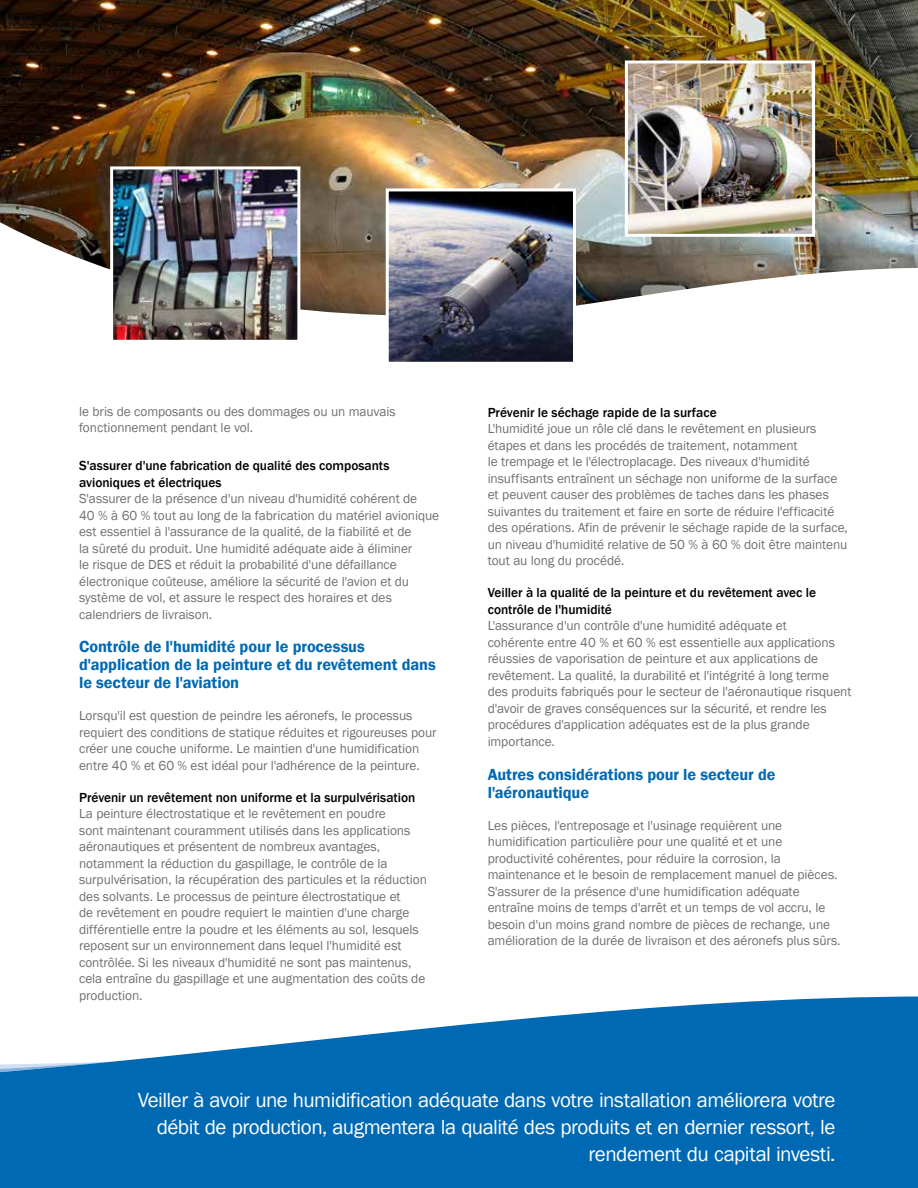
<style>
.page{position:relative;width:918px;height:1188px;background:#fff}
.page>*{position:absolute;margin:0;border:0;box-sizing:border-box;transform-origin:0 0}
.t1{font:21px/27px "Franklin Gothic";letter-spacing:-.025em;color:#fff;text-align:right}
.t2{font:600 16.5px/18px "Franklin Gothic";letter-spacing:-.005em;color:#0069b4}
.t3{font:13.5px/16.5px "Franklin Gothic";letter-spacing:-.005em;color:#706f6e}
.t4{font:500 13.5px/16.5px "Franklin Gothic";color:#000}
</style>
<div class="page">
<svg style="left:0;top:996px;width:918px;height:192px;fill:#0069b4"></svg>
<img style="left:0;top:0;width:918px;height:222px">
<svg style="left:0;top:222px;width:918px;height:94px"></svg>
<img style="left:629px;top:64px;width:182px;height:169px">
<div style="left:625px;top:60px;width:190px;height:177px;border:3px solid #fff"></div>
<img style="left:390px;top:192px;width:182px;height:169px">
<div style="left:386px;top:188px;width:190px;height:177px;border:3px solid #fff"></div>
<img style="left:114px;top:170px;width:182px;height:169px">
<div style="left:110px;top:166px;width:190px;height:177px;border:3px solid #fff"></div>
<p class="t3" style="left:79px;top:403px;width:318px">le bris de composants ou des dommages ou un mauvais fonctionnement pendant le vol.</p>
<p class="t4" style="left:79px;top:458px;width:312px">S'assurer d'une fabrication de qualité des composants avioniques et électriques</p>
<p class="t3" style="left:79px;top:491px;width:362px">S'assurer de la présence d'un niveau d'humidité cohérent de<br>40 % à 60 % tout au long de la fabrication du matériel avionique est essentiel à l'assurance de la qualité, de la fiabilité et de<br>la sûreté du produit. Une humidité adéquate aide à éliminer<br>le risque de DES et réduit la probabilité d'une défaillance électronique coûteuse, améliore la sécurité de l'avion et du système de vol, et assure le respect des horaires et des calendriers de livraison.</p>
<p class="t2" style="left:79px;top:638px;width:358px">Contrôle de l'humidité pour le processus d'application de la peinture et du revêtement dans le secteur de l'aviation</p>
<p class="t3" style="left:79px;top:708px;width:359px">Lorsqu'il est question de peindre les aéronefs, le processus requiert des conditions de statique réduites et rigoureuses pour créer une couche uniforme. Le maintien d'une humidification entre 40 % et 60 % est idéal pour l'adhérence de la peinture.</p>
<p class="t4" style="left:79px;top:789px;width:338px">Prévenir un revêtement non uniforme et la surpulvérisation</p>
<p class="t3" style="left:79px;top:806px;width:349px">La peinture électrostatique et le revêtement en poudre<br>sont maintenant couramment utilisés dans les applications aéronautiques et présentent de nombreux avantages, notamment la réduction du gaspillage, le contrôle de la surpulvérisation, la récupération des particules et la réduction des solvants. Le processus de peinture électrostatique et<br>de revêtement en poudre requiert le maintien d'une charge différentielle entre la poudre et les éléments au sol, lesquels reposent sur un environnement dans lequel l'humidité est contrôlée. Si les niveaux d'humidité ne sont pas maintenus, cela entraîne du gaspillage et une augmentation des coûts de production.</p>
<p class="t4" style="left:488px;top:404px;width:230px">Prévenir le séchage rapide de la surface</p>
<p class="t3" style="left:488px;top:421px;width:362px">L'humidité joue un rôle clé dans le revêtement en plusieurs étapes et dans les procédés de traitement, notamment<br>le trempage et le l'électroplacage. Des niveaux d'humidité insuffisants entraînent un séchage non uniforme de la surface et peuvent causer des problèmes de taches dans les phases suivantes du traitement et faire en sorte de réduire l'efficacité des opérations. Afin de prévenir le séchage rapide de la surface, un niveau d'humidité relative de 50 % à 60 % doit être maintenu tout au long du procédé.</p>
<p class="t4" style="left:488px;top:585px;width:330px">Veiller à la qualité de la peinture et du revêtement avec le contrôle de l'humidité</p>
<p class="t3" style="left:488px;top:618px;width:365px">L'assurance d'un contrôle d'une humidité adéquate et<br>cohérente entre 40 % et 60 % est essentielle aux applications réussies de vaporisation de peinture et aux applications de revêtement. La qualité, la durabilité et l'intégrité à long terme des produits fabriqués pour le secteur de l'aéronautique risquent d'avoir de graves conséquences sur la sécurité, et rendre les procédures d'application adéquates est de la plus grande importance.</p>
<p class="t2" style="left:488px;top:765px;width:289px">Autres considérations pour le secteur de l'aéronautique</p>
<p class="t3" style="left:488px;top:817px;width:354px">Les pièces, l'entreposage et l'usinage requièrent une humidification particulière pour une qualité et et une productivité cohérentes, pour réduire la corrosion, la maintenance et le besoin de remplacement manuel de pièces.<br>S'assurer de la présence d'une humidification adéquate entraîne moins de temps d'arrêt et un temps de vol accru, le besoin d'un moins grand nombre de pièces de rechange, une amélioration de la durée de livraison et des aéronefs plus sûrs.</p>
<h1 class="t1" style="left:138px;top:1087px;width:699px">Veiller à avoir une humidification adéquate dans votre installation améliorera votre débit de production, augmentera la qualité des produits et en dernier ressort, le rendement du capital investi.</h1>
</div>
